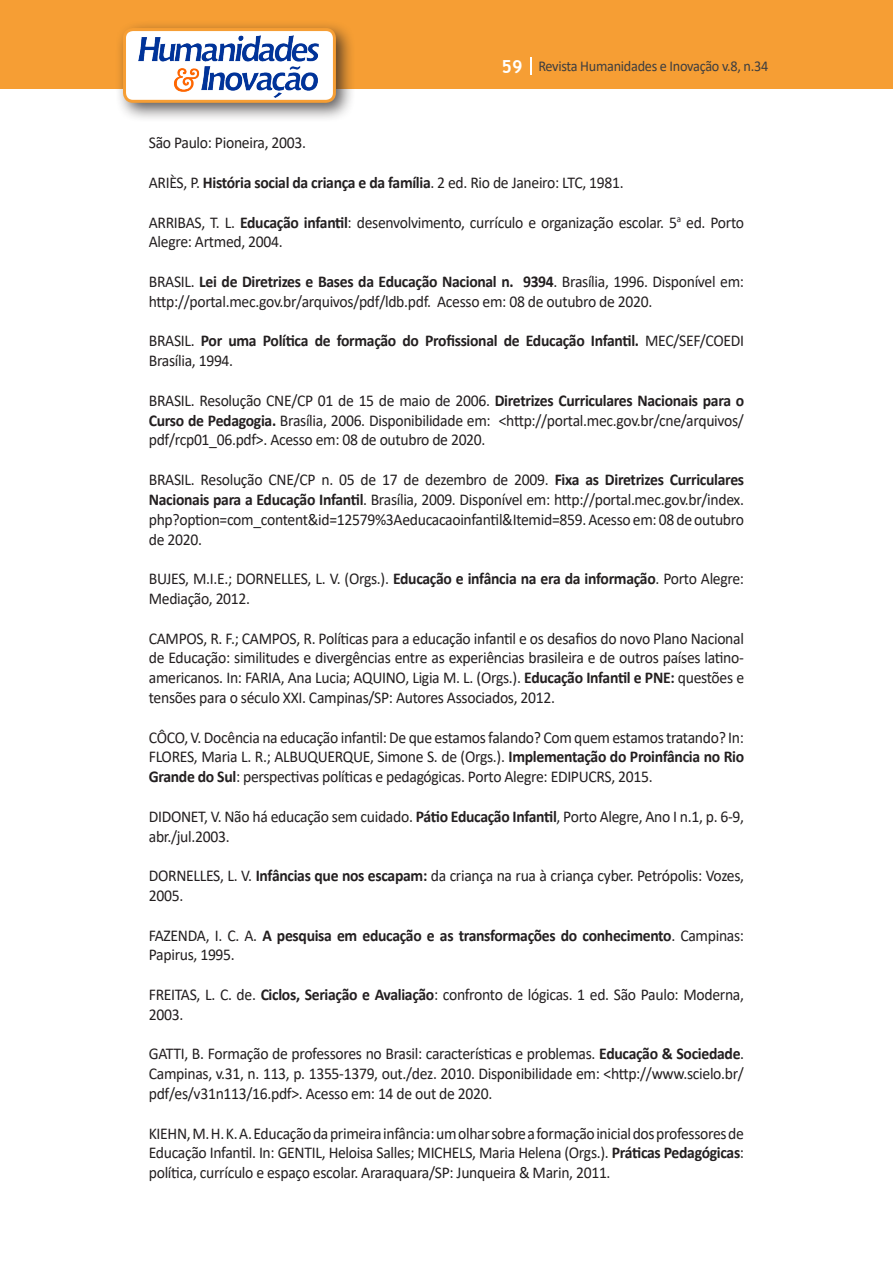
<style>
.page{position:relative;width:893px;height:1263px;background:#fff}
.page>*{position:absolute;margin:0;border:0;box-sizing:border-box;transform-origin:0 0}
.texto{font:16.5px/19.8px "Calibri";letter-spacing:-.02em;color:#231f20;scale:.95 1}
.texto-2{font:700 16.5px/19.8px "Calibri";letter-spacing:-.02em;color:#231f20;scale:.95 1}
.t1{font:15px "Calibri";letter-spacing:-.02em;color:#3e3e3f;scale:.95 1}
.s1{font-family:"Trebuchet MS";font-weight:700;font-size:18px;color:#fff}
.s2{font-weight:700}
.s3{font-weight:400}
</style>
<div class="page">
<div style="left:0;top:0;width:893px;height:88px;background:#f69e34"></div>
<svg style="left:530px;top:57px;width:2px;height:18px"></svg>
<div style="left:115px;top:20px;width:241px;height:103px;background:#231f20;opacity:.75"></div>
<div style="left:125px;top:30px;width:209px;height:71px;background:#fff;border-radius:9px"></div>
<img style="left:138px;top:35px;width:181px;height:62px">
<div style="left:123px;top:28px;width:213px;height:75px;border:3px solid #f69e34;border-radius:9px"></div>
<p class="t1" style="left:501px;top:56px;width:282px"><span class="s1">59</span> Revista Humanidades e Inovação v.8, n.34</p>
<p class="texto" style="left:149px;top:133px;width:167px">São Paulo: Pioneira, 2003.</p>
<p class="texto" style="left:149px;top:172px;width:501px">ARIÈS, P. <span class="s2">História social da criança e da família</span>. 2 ed. Rio de Janeiro: LTC, 1981.</p>
<p class="texto" style="left:149px;top:212px;width:628px">ARRIBAS, T. L. <span class="s2">Educação infantil</span>: desenvolvimento, currículo e organização escolar. 5<sup>a</sup> ed. Porto<br>Alegre: Artmed, 2004.</p>
<p class="texto" style="left:149px;top:271px;width:628px">BRASIL. <span class="s2">Lei de Diretrizes e Bases da Educação Nacional n. 9394</span>. Brasília, 1996. Disponível em: http://portal.mec.gov.br/arquivos/pdf/ldb.pdf. Acesso em: 08 de outubro de 2020.</p>
<p class="texto-2" style="left:149px;top:331px;width:628px"><span class="s3">BRASIL.</span> Por uma Política de formação do Profissional de Educação Infantil. <span class="s3">MEC/SEF/COEDI<br>Brasília, 1994.</span></p>
<p class="texto" style="left:149px;top:390px;width:628px;text-align:justify">BRASIL. Resolução CNE/CP 01 de 15 de maio de 2006. <span class="s2">Diretrizes Curriculares Nacionais para o Curso de Pedagogia.</span> Brasília, 2006. Disponibilidade em: &lt;http://portal.mec.gov.br/cne/arquivos/ pdf/rcp01_06.pdf&gt;. Acesso em: 08 de outubro de 2020.</p>
<p class="texto" style="left:149px;top:469px;width:628px;text-align:justify">BRASIL. Resolução CNE/CP n. 05 de 17 de dezembro de 2009. <span class="s2">Fixa as Diretrizes Curriculares Nacionais para a Educação Infantil</span>. Brasília, 2009. Disponível em: http://portal.mec.gov.br/index. php?option=com_content&amp;id=12579%3Aeducacaoinfantil&amp;Itemid=859. Acesso em: 08 de outubro de 2020.</p>
<p class="texto" style="left:149px;top:568px;width:628px">BUJES, M.I.E.; DORNELLES, L. V. (Orgs.). <span class="s2">Educação e infância na era da informação</span>. Porto Alegre:<br>Mediação, 2012.</p>
<p class="texto" style="left:149px;top:628px;width:628px;text-align:justify">CAMPOS, R. F.; CAMPOS, R. Políticas para a educação infantil e os desafios do novo Plano Nacional de Educação: similitudes e divergências entre as experiências brasileira e de outros países latino&shy;americanos. In: FARIA, Ana Lucia; AQUINO, Ligia M. L. (Orgs.). <span class="s2">Educação Infantil e PNE:</span> questões e tensões para o século XXI. Campinas/SP: Autores Associados, 2012.</p>
<p class="texto" style="left:149px;top:727px;width:628px;text-align:justify">CÔCO, V. Docência na educação infantil: De que estamos falando? Com quem estamos tratando? In:<br>FLORES, Maria L. R.; ALBUQUERQUE, Simone S. de (Orgs.). <span class="s2">Implementação do Proinfância no Rio Grande do Sul</span>: perspectivas políticas e pedagógicas. Porto Alegre: EDIPUCRS, 2015.</p>
<p class="texto" style="left:149px;top:806px;width:628px">DIDONET, V. Não há educação sem cuidado. <span class="s2">Pátio Educação Infantil</span>, Porto Alegre, Ano I n.1, p. 6-9, abr./jul.2003.</p>
<p class="texto" style="left:149px;top:865px;width:628px">DORNELLES, L. V. <span class="s2">Infâncias que nos escapam:</span> da criança na rua à criança cyber. Petrópolis: Vozes,<br>2005.</p>
<p class="texto-2" style="left:149px;top:925px;width:628px"><span class="s3">FAZENDA, I. C. A.</span> A pesquisa em educação e as transformações do conhecimento<span class="s3">. Campinas:<br>Papirus, 1995.</span></p>
<p class="texto" style="left:149px;top:984px;width:628px">FREITAS, L. C. de. <span class="s2">Ciclos, Seriação e Avaliação</span>: confronto de lógicas. 1 ed. São Paulo: Moderna,<br>2003.</p>
<p class="texto" style="left:149px;top:1043px;width:628px;text-align:justify">GATTI, B. Formação de professores no Brasil: características e problemas. <span class="s2">Educação &amp; Sociedade</span>.<br>Campinas, v.31, n. 113, p. 1355-1379, out./dez. 2010. Disponibilidade em: &lt;http://www.scielo.br/ pdf/es/v31n113/16.pdf&gt;. Acesso em: 14 de out de 2020.</p>
<p class="texto" style="left:149px;top:1123px;width:628px;text-align:justify">KIEHN, M. H. K. A. Educação da primeira infância: um olhar sobre a formação inicial dos professores de Educação Infantil. In: GENTIL, Heloisa Salles; MICHELS, Maria Helena (Orgs.). <span class="s2">Práticas Pedagógicas</span>: política, currículo e espaço escolar. Araraquara/SP: Junqueira &amp; Marin, 2011.</p>
</div>
